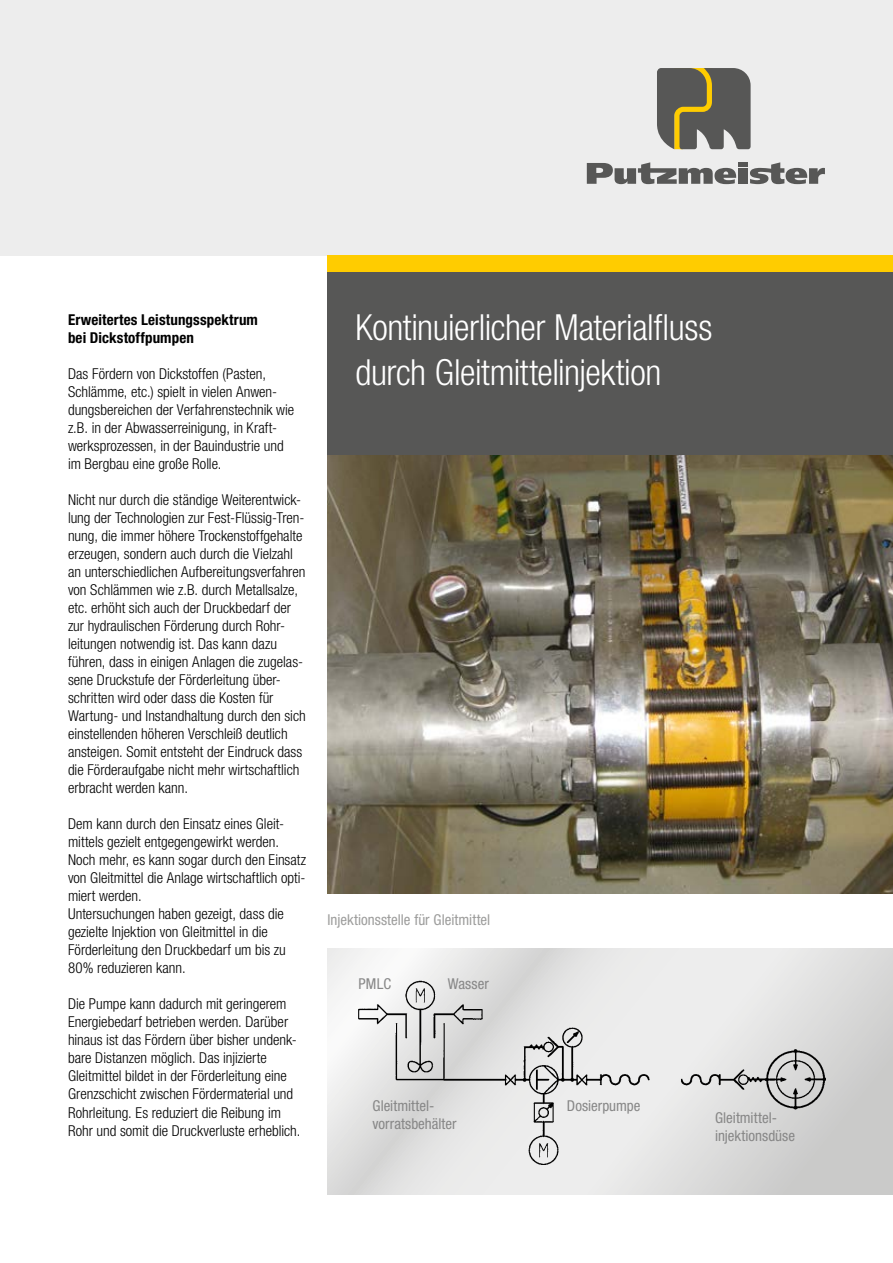
<style>
.page{position:relative;width:893px;height:1263px;background:#fff}
.page>*{position:absolute;margin:0;border:0;box-sizing:border-box;transform-origin:0 0}
.t1{font:300 condensed 36px/45px "Helvetica Neue LT Pro";letter-spacing:-.015em;color:#fff}
.t2{font:300 condensed 15px/18px "Helvetica Neue LT Pro";color:#000}
.t3{font:condensed 15px/18px "Helvetica Neue LT Pro";color:#878787}
.t4{font:700 condensed 15px/18px "Helvetica Neue LT Pro";letter-spacing:.005em;color:#000}
.t5{font:condensed 15px "Helvetica Neue LT Pro";color:#9d9d9c}
</style>
<div class="page">
<div style="left:0;top:0;width:893px;height:255px;background:#ededed"></div>
<svg style="left:657px;top:68px;width:94px;height:81px;background:#6e6b5a"></svg>
<div style="left:738px;top:168px;width:9px;height:16px;background:#575756"></div>
<svg style="left:750px;top:162px;width:75px;height:22px"></svg>
<svg style="left:587px;top:162px;width:149px;height:22px"></svg>
<div style="left:738px;top:162px;width:9px;height:5px;background:#575756"></div>
<div style="left:327px;top:255px;width:566px;height:17px;background:#fc0"></div>
<div style="left:327px;top:272px;width:566px;height:183px;background:#575756"></div>
<svg style="left:327px;top:948px;width:566px;height:247px;background:#dfdfdf"></svg>
<img style="left:327px;top:455px;width:566px;height:438px">
<img style="left:353px;top:980px;width:475px;height:187px">
<p class="t4" style="left:68px;top:311px;width:191px">Erweitertes Leistungsspektrum bei Dickstoffpumpen</p>
<p class="t2" style="left:68px;top:365px;width:228px">Das Fördern von Dickstoffen (Pasten, Schlämme, etc.) spielt in vielen Anwen&shy;dungsbereichen der Verfahrenstechnik wie z.B. in der Abwasserreinigung, in Kraft&shy;werksprozessen, in der Bauindustrie und im Bergbau eine große Rolle.</p>
<p class="t2" style="left:68px;top:491px;width:239px">Nicht nur durch die ständige Weiterentwick&shy;lung der Technologien zur Fest-Flüssig-Tren&shy;nung, die immer höhere Trockenstoffgehalte erzeugen, sondern auch durch die Vielzahl an unterschiedlichen Aufbereitungsverfahren von Schlämmen wie z.B. durch Metallsalze, etc. erhöht sich auch der Druckbedarf der zur hydraulischen Förderung durch Rohr&shy;leitungen notwendig ist. Das kann dazu führen, dass in einigen Anlagen die zugelas&shy;sene Druckstufe der Förderleitung über&shy;schritten wird oder dass die Kosten für Wartung- und Instandhaltung durch den sich einstellenden höheren Verschleiß deutlich ansteigen. Somit entsteht der Eindruck dass die Förderaufgabe nicht mehr wirtschaftlich erbracht werden kann.</p>
<p class="t2" style="left:68px;top:815px;width:240px">Dem kann durch den Einsatz eines Gleit&shy;mittels gezielt entgegengewirkt werden.<br>Noch mehr, es kann sogar durch den Einsatz von Gleitmittel die Anlage wirtschaftlich opti&shy;miert werden.<br>Untersuchungen haben gezeigt, dass die gezielte Injektion von Gleitmittel in die Förderleitung den Druckbedarf um bis zu 80% reduzieren kann.</p>
<p class="t2" style="left:68px;top:995px;width:234px">Die Pumpe kann dadurch mit geringerem Energiebedarf betrieben werden. Darüber hinaus ist das Fördern über bisher undenk&shy;bare Distanzen möglich. Das injizierte Gleitmittel bildet in der Förderleitung eine Grenzschicht zwischen Fördermaterial und Rohrleitung. Es reduziert die Reibung im Rohr und somit die Druckverluste erheblich.</p>
<h1 class="t1" style="left:355px;top:305px;width:358px">Kontinuierlicher Materialfluss durch Gleitmittelinjektion</h1>
<p class="t5" style="left:327px;top:911px;width:164px">Injektionsstelle für Gleitmittel</p>
<p class="t3" style="left:358px;top:975px;width:34px">PMLC</p>
<p class="t3" style="left:448px;top:975px;width:43px">Wasser</p>
<p class="t3" style="left:372px;top:1096px;width:86px">Gleitmittel&shy;vorratsbehälter</p>
<p class="t3" style="left:567px;top:1096px;width:75px">Dosierpumpe</p>
<p class="t3" style="left:715px;top:1108px;width:82px">Gleitmittel&shy;injektionsdüse</p>
</div>
